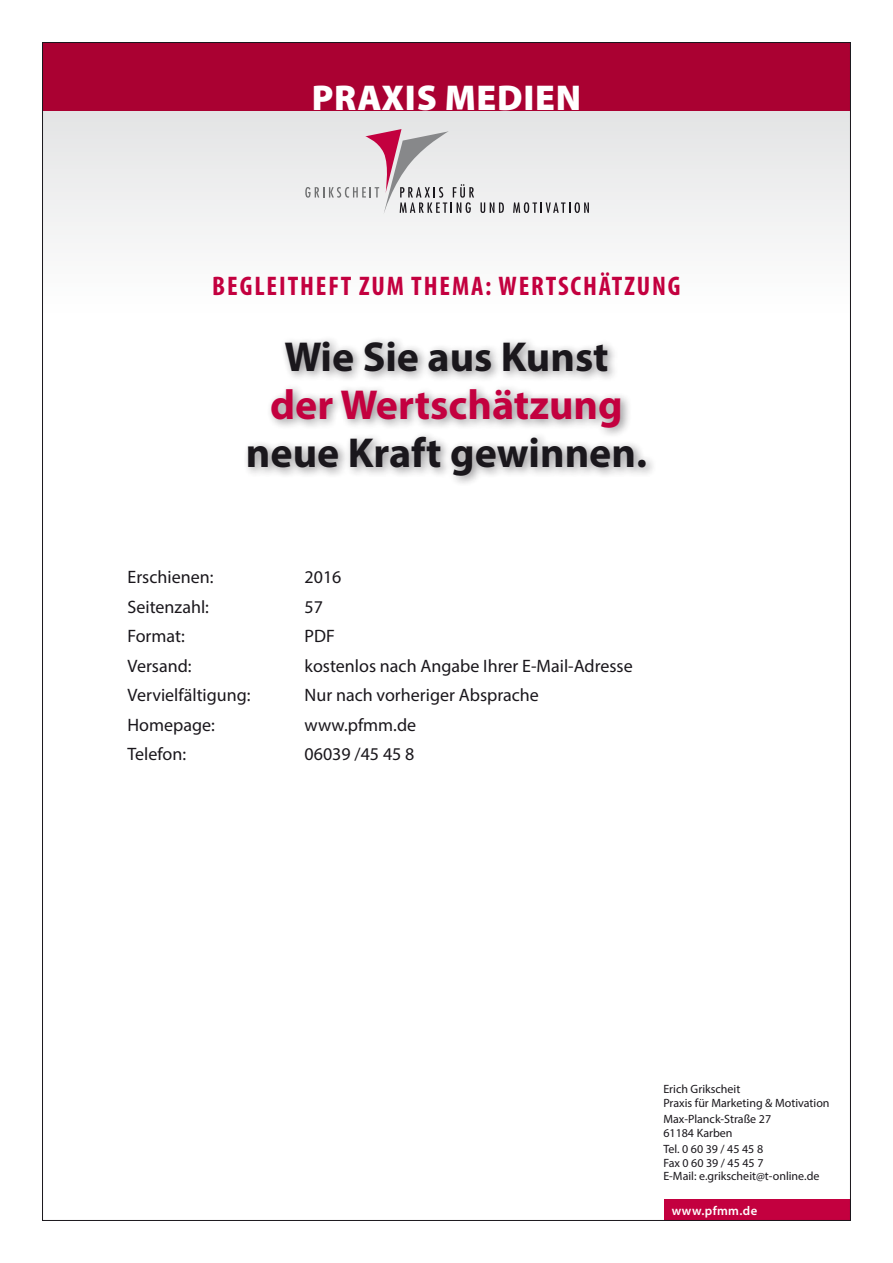
<style>
.page{position:relative;width:893px;height:1263px;background:#fff}
.page>*{position:absolute;margin:0;border:0;box-sizing:border-box;transform-origin:0 0}
.t1{font:700 42px "Myriad Pro";color:#1a171c}
.t2{font:700 42px "Myriad Pro";color:#c3003f}
.t3{font:900 36px "Myriad Pro";letter-spacing:.02em;color:#fff}
.t4{font:700 condensed 27px "Myriad Pro";letter-spacing:.07em;color:#c3003f}
.t5{font:18px "Myriad Pro";color:#1a171c}
.t6{font:600 12.75px "Myriad Pro";letter-spacing:.03em;color:#fff}
.t7{font:12px/13.5px "Myriad Pro";color:#1a171c}
</style>
<div class="page">
<div style="left:44px;top:111px;width:805px;height:128px;background:#eceded"></div>
<svg style="left:305px;top:129px;width:169px;height:86px"></svg>
<svg style="left:480px;top:202px;width:24px;height:11px"></svg>
<svg style="left:513px;top:202px;width:76px;height:11px"></svg>
<div style="left:43px;top:43px;width:807px;height:68px;background:#aa0132"></div>
<div style="left:664px;top:1198px;width:186px;height:22px;background:#c3003f"></div>
<div style="left:243px;top:336px;width:414px;height:151px;background:#1a171c;opacity:.5"></div>
<h2 class="t3" style="left:312px;top:74px;width:271px">PRAXIS MEDIEN</h2>
<h3 class="t4" style="left:212px;top:269px;width:470px">BEGLEITHEFT ZUM THEMA: WERTSCHÄTZUNG</h3>
<h1 class="t1" style="left:284px;top:329px;width:326px">Wie Sie aus Kunst</h1>
<h1 class="t2" style="left:270px;top:377px;width:354px">der Wertschätzung</h1>
<h1 class="t1" style="left:246px;top:425px;width:403px">neue Kraft gewinnen.</h1>
<p class="t5" style="left:128px;top:566px;width:87px">Erschienen:</p>
<p class="t5" style="left:305px;top:566px;width:38px">2016</p>
<p class="t5" style="left:128px;top:596px;width:83px">Seitenzahl:</p>
<p class="t5" style="left:305px;top:596px;width:20px">57</p>
<p class="t5" style="left:128px;top:625px;width:59px">Format:</p>
<p class="t5" style="left:305px;top:625px;width:32px">PDF</p>
<p class="t5" style="left:128px;top:655px;width:66px">Versand:</p>
<p class="t5" style="left:305px;top:655px;width:330px">kostenlos nach Angabe Ihrer E-Mail-Adresse</p>
<p class="t5" style="left:128px;top:684px;width:125px">Vervielfältigung:</p>
<p class="t5" style="left:305px;top:684px;width:236px">Nur nach vorheriger Absprache</p>
<p class="t5" style="left:128px;top:714px;width:89px">Homepage:</p>
<p class="t5" style="left:305px;top:714px;width:113px">www.pfmm.de</p>
<p class="t5" style="left:128px;top:743px;width:60px">Telefon:</p>
<p class="t5" style="left:305px;top:743px;width:111px">06039 /45 45 8</p>
<p class="t7" style="left:663px;top:1082px;width:168px">Erich Grikscheit<br>Praxis für Marketing &amp; Motivation</p>
<p class="t7" style="left:663px;top:1112px;width:109px">Max-Planck-Straße 27<br>61184 Karben</p>
<p class="t7" style="left:663px;top:1142px;width:158px">Tel. 0 60 39 / 45 45 8<br>Fax 0 60 39 / 45 45 7<br>E-Mail: e.grikscheit@t-online.de</p>
<p class="t6" style="left:672px;top:1202px;width:87px">www.pfmm.de</p>
</div>
